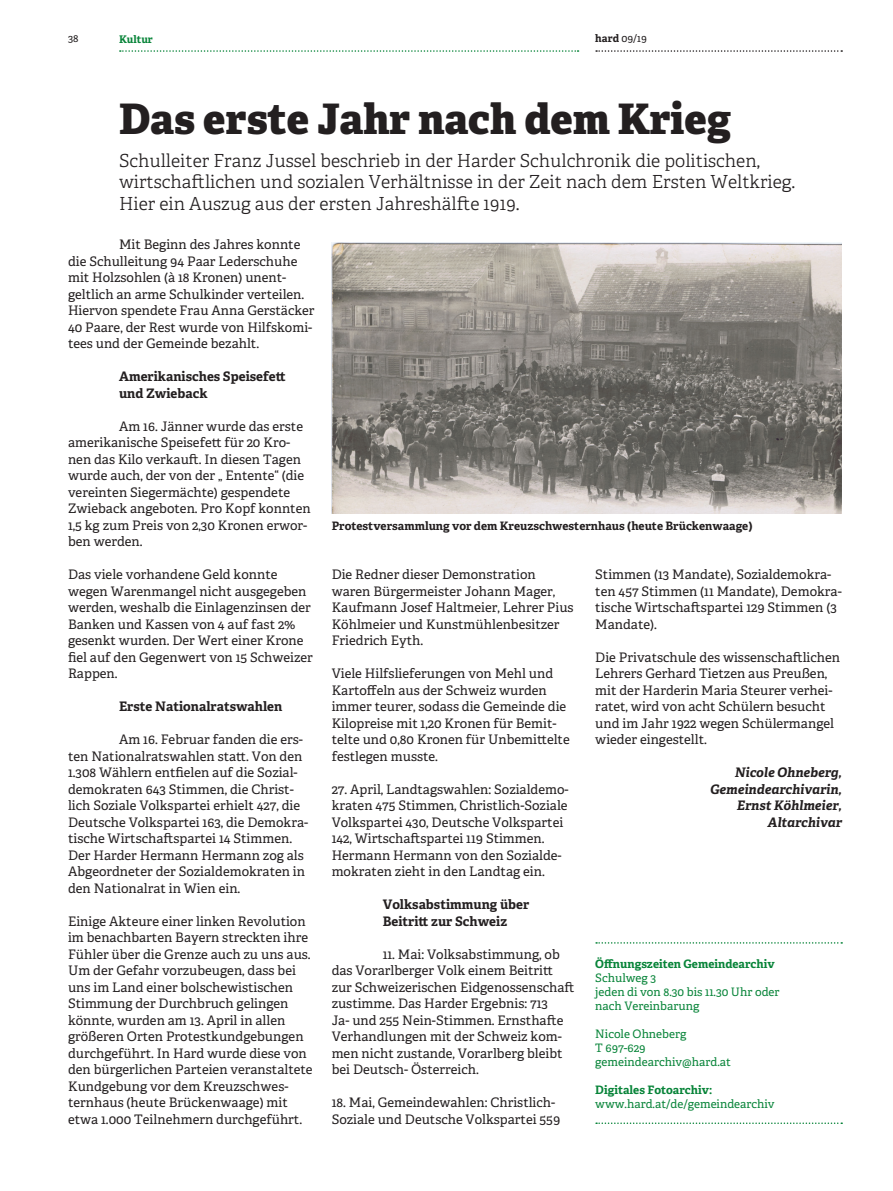
<style>
.page{position:relative;width:893px;height:1191px;background:#fff}
.page>*{position:absolute;margin:0;border:0;box-sizing:border-box;transform-origin:0 0}
.t1{font:800 42px "Adelle";color:#231f20}
.t2{font:300 18px/21.6px "Adelle";color:#231f20}
.t3{font:13.2px/16.5px "Adelle";color:#231f20}
.t4{font:700 13.2px/16.5px "Adelle";color:#231f20}
.t5{font:italic 700 13.2px/16.5px "Adelle";color:#231f20;text-align:right}
.t6{font:11.7px/14px "Adelle";color:#088439}
.t7{font:700 11.7px "Adelle";color:#231f20}
.t8{font:700 11.7px "Adelle";color:#088439}
.t9{font:10.5px "Adelle";color:#231f20}
.t10{font:700 10.5px "Adelle";color:#088439}
.s1{font-weight:700}
</style>
<div class="page">
<svg style="left:120px;top:50px;width:459px;height:2px"></svg>
<svg style="left:596px;top:50px;width:246px;height:2px"></svg>
<svg style="left:596px;top:942px;width:246px;height:1px"></svg>
<svg style="left:596px;top:1122px;width:246px;height:2px"></svg>
<img style="left:332px;top:243px;width:510px;height:270px">
<p class="t9" style="left:68px;top:32px;width:12px">38</p>
<p class="t10" style="left:119px;top:32px;width:35px">Kultur</p>
<p class="t9" style="left:595px;top:32px;width:53px"><span class="s1">hard</span> 09/19</p>
<h1 class="t1" style="left:119px;top:91px;width:614px">Das erste Jahr nach dem Krieg</h1>
<h2 class="t2" style="left:119px;top:150px;width:678px">Schulleiter Franz Jussel beschrieb in der Harder Schulchronik die politischen, wirtschaftlichen und sozialen Verhältnisse in der Zeit nach dem Ersten Weltkrieg.<br>Hier ein Auszug aus der ersten Jahreshälfte 1919.</h2>
<p class="t3" style="left:68px;top:236px;width:248px;text-indent:51px">Mit Beginn des Jahres konnte die Schulleitung 94 Paar Lederschuhe mit Holzsohlen (à 18 Kronen) unent&shy;geltlich an arme Schulkinder verteilen.<br>Hiervon spendete Frau Anna Gerstäcker 40 Paare, der Rest wurde von Hilfskomi&shy;tees und der Gemeinde bezahlt.</p>
<p class="t4" style="left:119px;top:368px;width:168px">Amerikanisches Speisefett und Zwieback</p>
<p class="t3" style="left:68px;top:418px;width:244px;text-indent:51px">Am 16. Jänner wurde das erste amerikanische Speisefett für 20 Kro&shy;nen das Kilo verkauft. In diesen Tagen wurde auch, der von der „ Entente“ (die vereinten Siegermächte) gespendete Zwieback angeboten. Pro Kopf konnten 1,5 kg zum Preis von 2,30 Kronen erwor&shy;ben werden.</p>
<p class="t3" style="left:68px;top:566px;width:246px">Das viele vorhandene Geld konnte wegen Warenmangel nicht ausgegeben werden, weshalb die Einlagenzinsen der<br>Banken und Kassen von 4 auf fast 2% gesenkt wurden. Der Wert einer Krone fiel auf den Gegenwert von 15 Schweizer<br>Rappen.</p>
<p class="t4" style="left:119px;top:698px;width:165px">Erste Nationalratswahlen</p>
<p class="t3" style="left:68px;top:731px;width:242px;text-indent:51px">Am 16. Februar fanden die ers&shy;ten Nationalratswahlen statt. Von den 1.308 Wählern entfielen auf die Sozial&shy;demokraten 643 Stimmen, die Christ&shy;lich Soziale Volkspartei erhielt 427, die Deutsche Volkspartei 163, die Demokra&shy;tische Wirtschaftspartei 14 Stimmen.<br>Der Harder Hermann Hermann zog als Abgeordneter der Sozialdemokraten in den Nationalrat in Wien ein.</p>
<p class="t3" style="left:68px;top:913px;width:246px">Einige Akteure einer linken Revolution im benachbarten Bayern streckten ihre Fühler über die Grenze auch zu uns aus.<br>Um der Gefahr vorzubeugen, dass bei uns im Land einer bolschewistischen Stimmung der Durchbruch gelingen könnte, wurden am 13. April in allen größeren Orten Protestkundgebungen durchgeführt. In Hard wurde diese von den bürgerlichen Parteien veranstaltete Kundgebung vor dem Kreuzschwes&shy;ternhaus (heute Brückenwaage) mit etwa 1.000 Teilnehmern durchgeführt.</p>
<p class="t7" style="left:332px;top:518px;width:422px">Protestversammlung vor dem Kreuzschwesternhaus (heute Brückenwaage)</p>
<p class="t3" style="left:332px;top:566px;width:243px">Die Redner dieser Demonstration waren Bürgermeister Johann Mager,<br>Kaufmann Josef Haltmeier, Lehrer Pius<br>Köhlmeier und Kunstmühlenbesitzer<br>Friedrich Eyth.</p>
<p class="t3" style="left:332px;top:665px;width:240px">Viele Hilfslieferungen von Mehl und Kartoffeln aus der Schweiz wurden immer teurer, sodass die Gemeinde die Kilopreise mit 1,20 Kronen für Bemit&shy;telte und 0,80 Kronen für Unbemittelte festlegen musste.</p>
<p class="t3" style="left:332px;top:781px;width:238px">27. April, Landtagswahlen: Sozialdemo&shy;kraten 475 Stimmen, Christlich-Soziale Volkspartei 430, Deutsche Volkspartei 142, Wirtschaftspartei 119 Stimmen.<br>Hermann Hermann von den Sozialde&shy;mokraten zieht in den Landtag ein.</p>
<p class="t4" style="left:383px;top:896px;width:148px">Volksabstimmung über<br>Beitritt zur Schweiz</p>
<p class="t3" style="left:332px;top:946px;width:244px;text-indent:51px">11. Mai: Volksabstimmung, ob das Vorarlberger Volk einem Beitritt zur Schweizerischen Eidgenossenschaft zustimme. Das Harder Ergebnis: 713<br>Ja- und 255 Nein-Stimmen. Ernsthafte Verhandlungen mit der Schweiz kom&shy;men nicht zustande, Vorarlberg bleibt bei Deutsch- Österreich.</p>
<p class="t3" style="left:332px;top:1094px;width:230px">18. Mai, Gemeindewahlen: Christlich-<br>Soziale und Deutsche Volkspartei 559</p>
<p class="t3" style="left:595px;top:566px;width:248px">Stimmen (13 Mandate), Sozialdemokra&shy;ten 457 Stimmen (11 Mandate), Demokra&shy;tische Wirtschaftspartei 129 Stimmen (3<br>Mandate).</p>
<p class="t3" style="left:595px;top:649px;width:246px">Die Privatschule des wissenschaftlichen Lehrers Gerhard Tietzen aus Preußen, mit der Harderin Maria Steurer verhei&shy;ratet, wird von acht Schülern besucht und im Jahr 1922 wegen Schülermangel wieder eingestellt.</p>
<p class="t5" style="left:710px;top:764px;width:133px">Nicole Ohneberg,<br>Gemeindearchivarin,<br>Ernst Köhlmeier,<br>Altarchivar</p>
<p class="t8" style="left:595px;top:956px;width:181px">Öffnungszeiten Gemeindearchiv</p>
<p class="t6" style="left:595px;top:971px;width:186px">Schulweg 3<br>jeden di von 8.30 bis 11.30 Uhr oder nach Vereinbarung</p>
<p class="t6" style="left:595px;top:1026px;width:137px">Nicole Ohneberg<br>T 697-629 gemeindearchiv@hard.at</p>
<p class="t8" style="left:595px;top:1082px;width:118px">Digitales Fotoarchiv:</p>
<p class="t6" style="left:595px;top:1096px;width:181px">www.hard.at/de/gemeindearchiv</p>
</div>
